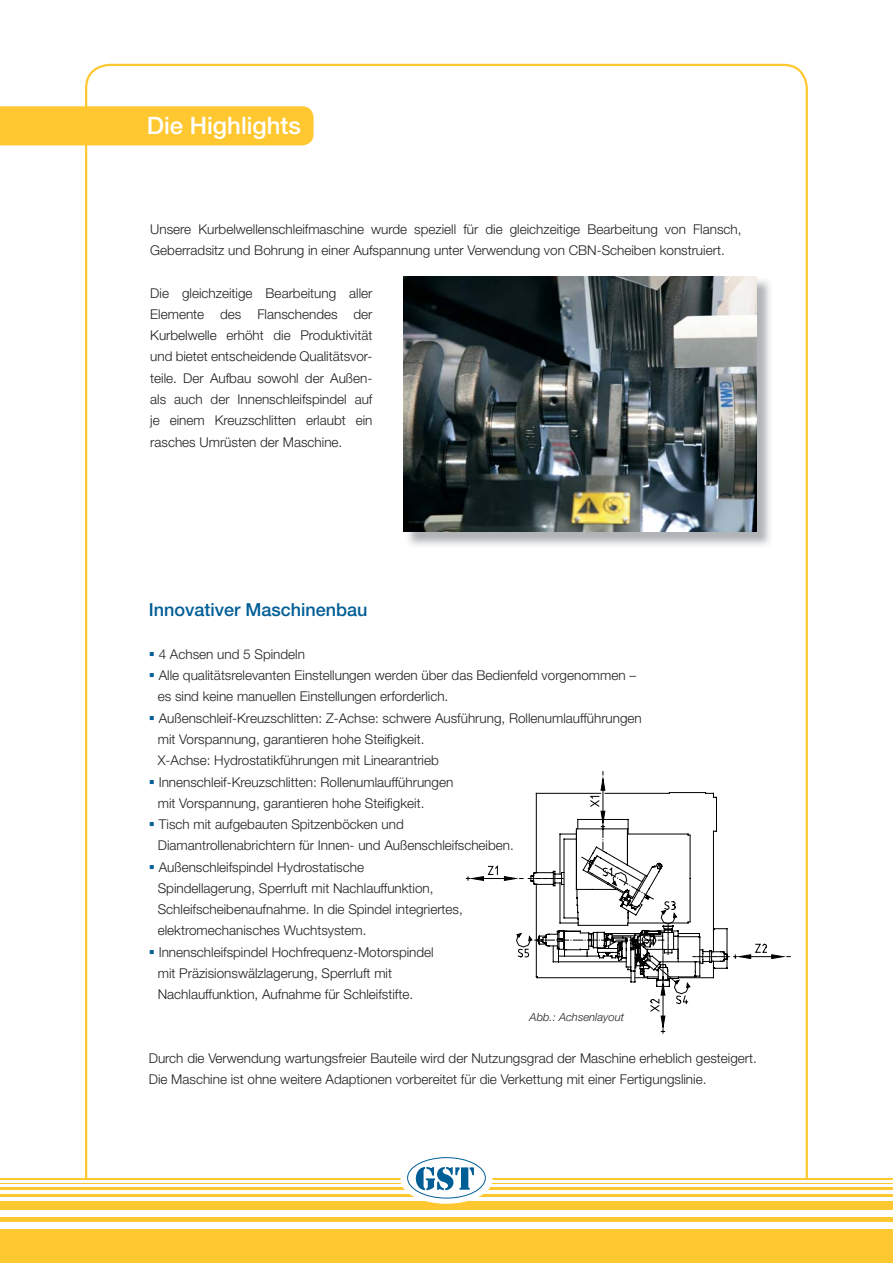
<style>
.page{position:relative;width:893px;height:1263px;background:#fff}
.page>*{position:absolute;margin:0;border:0;box-sizing:border-box;transform-origin:0 0}
.t1{font:500 24px "Helvetica Neue";color:#fff}
.t2{font:500 18px "Helvetica Neue";color:#005e96}
.t3{font:300 13.5px/21.3px "Helvetica Neue";color:#231f20}
.t4{font:italic 300 11.25px "Helvetica Neue";color:#231f20}
</style>
<div class="page">
<div style="left:0;top:106px;width:314px;height:39px;background:#ffc831"></div>
<svg style="left:466px;top:771px;width:325px;height:263px"></svg>
<div style="left:0;top:1178px;width:893px;height:85px;background:#ffc831"></div>
<hr style="left:0;top:1180px;width:893px;height:2px;background:#fff">
<hr style="left:0;top:1184px;width:893px;height:2px;background:#fff">
<hr style="left:0;top:1191px;width:893px;height:3px;background:#fff">
<hr style="left:0;top:1197px;width:893px;height:3px;background:#fff">
<div style="left:0;top:1210px;width:893px;height:6px;background:#fff"></div>
<div style="left:0;top:1222px;width:893px;height:7px;background:#fff"></div>
<svg style="left:400px;top:1155px;width:92px;height:49px"></svg>
<div style="left:408px;top:1157px;width:77px;height:41px;background:#fff;border-radius:50%"></div>
<div style="left:407px;top:1157px;width:79px;height:41px;border:1px solid #005e96;border-radius:50%"></div>
<svg style="left:416px;top:1167px;width:58px;height:23px"></svg>
<img style="left:406px;top:280px;width:364px;height:266px">
<img style="left:404px;top:276px;width:353px;height:255px">
<h1 class="t1" style="left:147px;top:117px;width:156px">Die Highlights</h1>
<p class="t3" style="left:150px;top:220px;width:593px">Unsere Kurbelwellenschleifmaschine wurde speziell für die gleichzeitige Bearbeitung von Flansch,<br>Geberradsitz und Bohrung in einer Aufspannung unter Verwendung von CBN-Scheiben konstruiert.</p>
<p class="t3" style="left:150px;top:283px;width:224px;text-align:justify">Die gleichzeitige Bearbeitung aller Elemente des Flanschendes der Kurbelwelle erhöht die Produktivität und bietet entscheidende Qualitätsvor&shy;teile. Der Aufbau sowohl der Außen&shy;als auch der Innenschleifspindel auf je einem Kreuzschlitten erlaubt ein rasches Umrüsten der Maschine.</p>
<h2 class="t2" style="left:149px;top:604px;width:220px">Innovativer Maschinenbau</h2>
<p class="t3" style="left:158px;top:645px;width:486px">4 Achsen und 5 Spindeln<br>Alle qualitätsrelevanten Einstellungen werden über das Bedienfeld vorgenommen – es sind keine manuellen Einstellungen erforderlich.<br>Außenschleif-Kreuzschlitten: Z-Achse: schwere Ausführung, Rollenumlaufführungen mit Vorspannung, garantieren hohe Steifigkeit.<br>X-Achse: Hydrostatikführungen mit Linearantrieb<br>Innenschleif-Kreuzschlitten: Rollenumlaufführungen<br>mit Vorspannung, garantieren hohe Steifigkeit.<br>Tisch mit aufgebauten Spitzenböcken und<br>Diamantrollenabrichtern für Innen- und Außenschleifscheiben.<br>Außenschleifspindel Hydrostatische<br>Spindellagerung, Sperrluft mit Nachlauffunktion,<br>Schleifscheibenaufnahme. In die Spindel integriertes,<br>elektromechanisches Wuchtsystem.<br>Innenschleifspindel Hochfrequenz-Motorspindel<br>mit Präzisionswälzlagerung, Sperrluft mit<br>Nachlauffunktion, Aufnahme für Schleifstifte.</p>
<p class="t4" style="left:530px;top:1012px;width:96px">Abb.: Achsenlayout</p>
<p class="t3" style="left:149px;top:1049px;width:610px">Durch die Verwendung wartungsfreier Bauteile wird der Nutzungsgrad der Maschine erheblich gesteigert.<br>Die Maschine ist ohne weitere Adaptionen vorbereitet für die Verkettung mit einer Fertigungslinie.</p>
</div>
